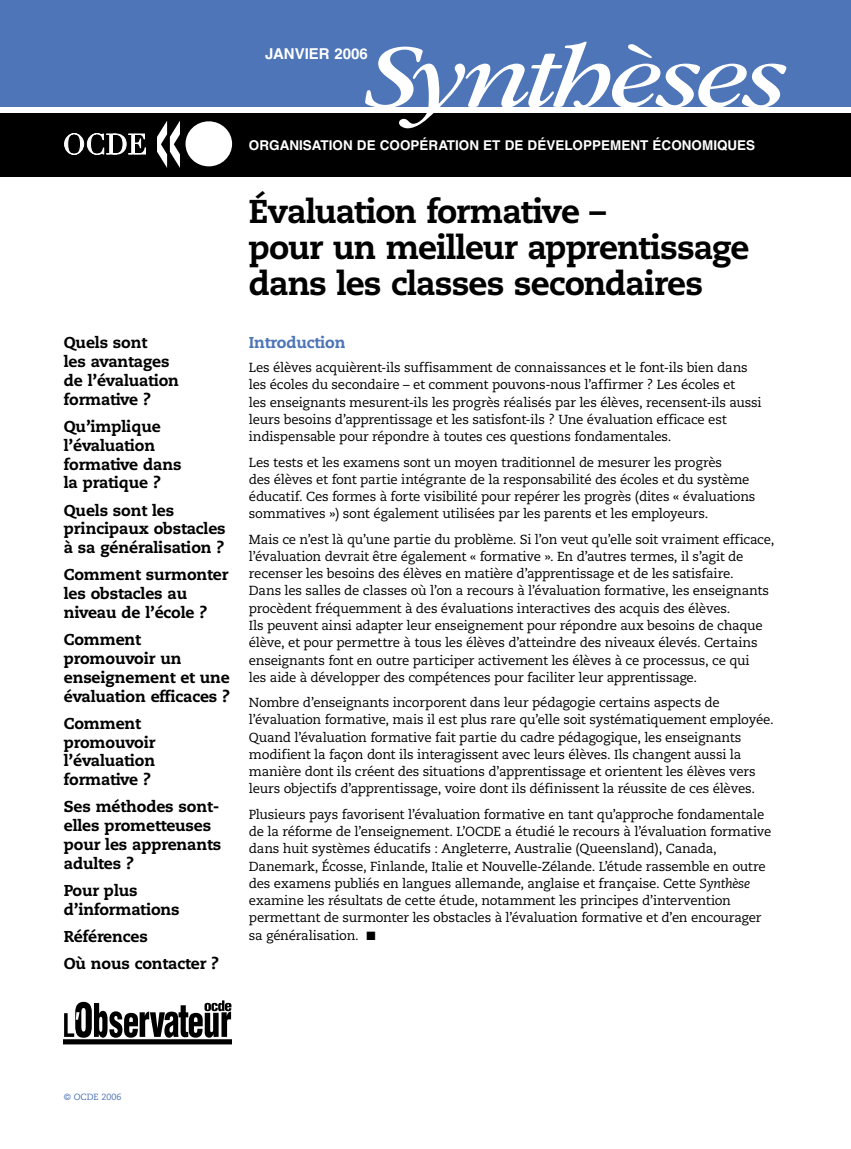
<style>
.page{position:relative;width:851px;height:1149px;background:#fff}
.page>*{position:absolute;margin:0;border:0;box-sizing:border-box;transform-origin:0 0}
.t1{font:italic 94.35px "ITC Garamond Std";letter-spacing:-.045em;color:#fff;scale:1.18 1}
._01_Heading_1{font:800 33px/36px "Caecilia";letter-spacing:-.03em;color:#000}
._99_ToC{font:800 15.75px/18.8px "Caecilia";letter-spacing:-.01em;color:#000}
._01_Heading_2{font:800 15.75px "Caecilia";letter-spacing:-.01em;color:#4d75b7}
.t2{font:700 15px "Helvetica";color:#fff}
.t3{font:700 13.5px "Helvetica";color:#fff}
._00_Body{font:13.2px/17.2px "Caecilia";letter-spacing:-.02em;color:#000}
.t4{font:9px "Caecilia";color:#4d75b7}
.s1{font-style:italic}
</style>
<div class="page">
<div style="left:0;top:113px;width:850px;height:63px;background:#000"></div>
<div style="left:0;top:0;width:850px;height:106px;background:#4d75b7"></div>
<svg style="left:64px;top:133px;width:82px;height:22px"></svg>
<div style="left:185px;top:121px;width:47px;height:45px;background:#fff;border-radius:50%"></div>
<svg style="left:157px;top:121px;width:23px;height:47px"></svg>
<svg style="left:64px;top:1039px;width:168px;height:5px"></svg>
<svg style="left:64px;top:1000px;width:167px;height:37px"></svg>
<p class="_99_ToC" style="left:64px;top:333px;width:117px">Quels sont<br>les avantages de l’évaluation formative ?</p>
<p class="_99_ToC" style="left:64px;top:417px;width:119px">Qu’implique l’évaluation formative dans la pratique ?</p>
<p class="_99_ToC" style="left:64px;top:500px;width:163px">Quels sont les principaux obstacles à sa généralisation ?</p>
<p class="_99_ToC" style="left:64px;top:565px;width:166px">Comment surmonter les obstacles au niveau de l’école ?</p>
<p class="_99_ToC" style="left:64px;top:630px;width:168px">Comment promouvoir un enseignement et une évaluation efficaces ?</p>
<p class="_99_ToC" style="left:64px;top:713px;width:93px">Comment promouvoir l’évaluation formative ?</p>
<p class="_99_ToC" style="left:64px;top:797px;width:159px">Ses méthodes sont&shy;elles prometteuses pour les apprenants adultes ?</p>
<p class="_99_ToC" style="left:64px;top:880px;width:117px">Pour plus d’informations</p>
<p class="_99_ToC" style="left:64px;top:926px;width:85px">Références</p>
<p class="_99_ToC" style="left:64px;top:954px;width:156px">Où nous contacter ?</p>
<p class="t1" style="left:363px;top:25px;width:359px">Synthèses</p>
<p class="t2" style="left:265px;top:44px;width:104px">JANVIER 2006</p>
<p class="t3" style="left:249px;top:136px;width:508px">ORGANISATION DE COOPÉRATION ET DE DÉVELOPPEMENT ÉCONOMIQUES</p>
<p class="_01_Heading_1" style="left:249px;top:194px;width:502px">Évaluation formative –<br>pour un meilleur apprentissage dans les classes secondaires</p>
<p class="_01_Heading_2" style="left:249px;top:333px;width:98px">Introduction</p>
<p class="_00_Body" style="left:249px;top:359px;width:514px">Les élèves acquièrent-ils suffisamment de connaissances et le font-ils bien dans les écoles du secondaire – et comment pouvons-nous l’affirmer ? Les écoles et<br>les enseignants mesurent-ils les progrès réalisés par les élèves, recensent-ils aussi leurs besoins d’apprentissage et les satisfont-ils ? Une évaluation efficace est indispensable pour répondre à toutes ces questions fondamentales.</p>
<p class="_00_Body" style="left:249px;top:453px;width:508px">Les tests et les examens sont un moyen traditionnel de mesurer les progrès<br>des élèves et font partie intégrante de la responsabilité des écoles et du système éducatif. Ces formes à forte visibilité pour repérer les progrès (dites « évaluations sommatives ») sont également utilisées par les parents et les employeurs.</p>
<p class="_00_Body" style="left:249px;top:530px;width:527px">Mais ce n’est là qu’une partie du problème. Si l’on veut qu’elle soit vraiment efficace, l’évaluation devrait être également « formative ». En d’autres termes, il s’agit de recenser les besoins des élèves en matière d’apprentissage et de les satisfaire.<br>Dans les salles de classes où l’on a recours à l’évaluation formative, les enseignants procèdent fréquemment à des évaluations interactives des acquis des élèves.<br>Ils peuvent ainsi adapter leur enseignement pour répondre aux besoins de chaque élève, et pour permettre à tous les élèves d’atteindre des niveaux élevés. Certains enseignants font en outre participer activement les élèves à ce processus, ce qui<br>les aide à développer des compétences pour faciliter leur apprentissage.</p>
<p class="_00_Body" style="left:249px;top:694px;width:526px">Nombre d’enseignants incorporent dans leur pédagogie certains aspects de l’évaluation formative, mais il est plus rare qu’elle soit systématiquement employée.<br>Quand l’évaluation formative fait partie du cadre pédagogique, les enseignants modifient la façon dont ils interagissent avec leurs élèves. Ils changent aussi la manière dont ils créent des situations d’apprentissage et orientent les élèves vers leurs objectifs d’apprentissage, voire dont ils définissent la réussite de ces élèves.</p>
<p class="_00_Body" style="left:249px;top:805px;width:524px">Plusieurs pays favorisent l’évaluation formative en tant qu’approche fondamentale de la réforme de l’enseignement. L’OCDE a étudié le recours à l’évaluation formative dans huit systèmes éducatifs : Angleterre, Australie (Queensland), Canada, Danemark, Écosse, Finlande, Italie et Nouvelle-Zélande. L’étude rassemble en outre des examens publiés en langues allemande, anglaise et française. Cette <span class="s1">Synthèse </span>examine les résultats de cette étude, notamment les principes d’intervention permettant de surmonter les obstacles à l’évaluation formative et d’en encourager sa généralisation. ■</p>
<p class="t4" style="left:64px;top:1091px;width:59px">© OCDE 2006</p>
</div>
